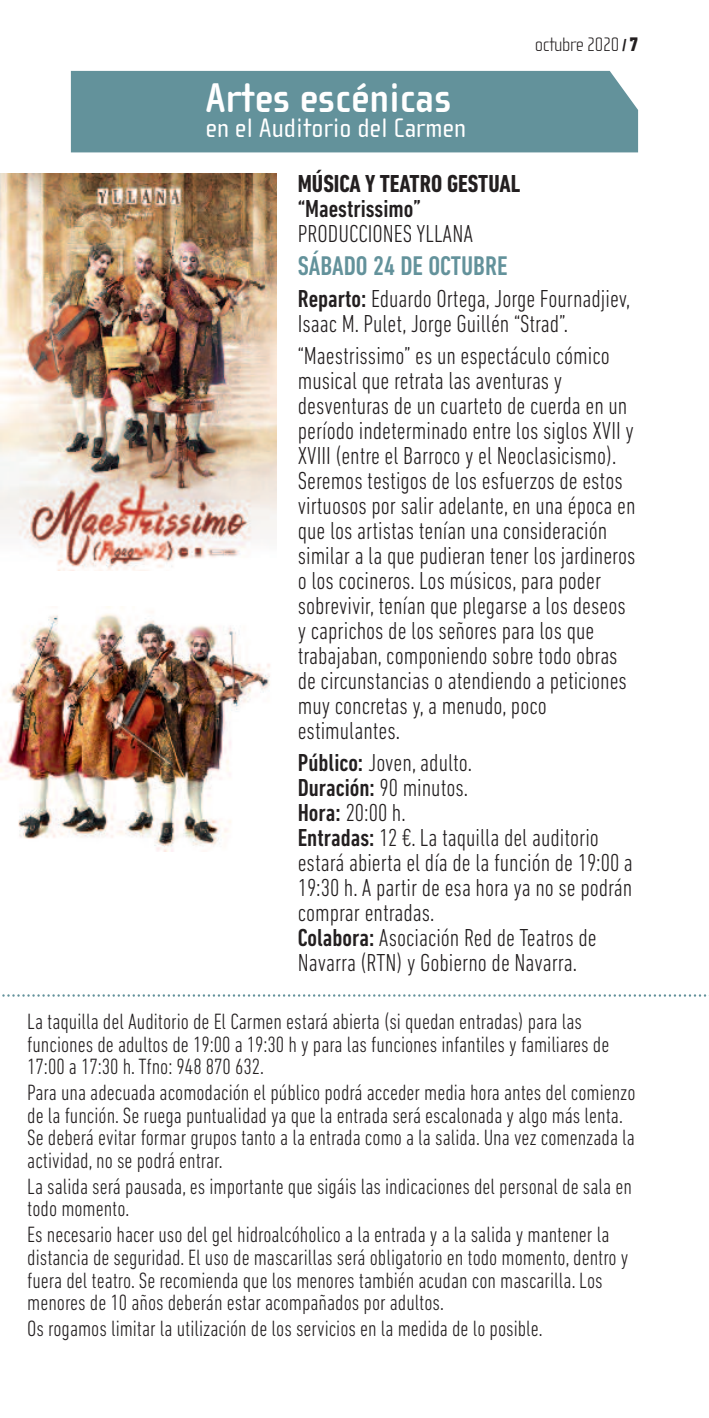
<style>
.page{position:relative;width:709px;height:1418px;background:#fff}
.page>*{position:absolute;margin:0;border:0;box-sizing:border-box;transform-origin:0 0}
.t1{font:700 42.5px "Cholla Sans";letter-spacing:-.035em;color:#fff}
.t2{font:27.5px "Cholla Sans";color:#fff}
.t3{font:500 condensed 27.5px "DIN Next LT Pro";color:#63929b}
.t4{font:300 condensed 25px/25px "DIN Next LT Pro";color:#231f20}
.t5{font:700 condensed 25px "DIN Next LT Pro";color:#231f20}
.t6{font:500 condensed 25px "DIN Next LT Pro";color:#231f20}
.t7{font:300 condensed 22.5px/22.5px "DIN Next LT Pro";color:#231f20}
.t8{font:100 20px "Cholla Sans";letter-spacing:-.025em;color:#231f20}
.s1{font-family:"DIN Next LT Pro";font-weight:700;font-stretch:condensed;font-size:17.5px}
.s2{font-family:"DIN Next LT Pro";font-weight:800;font-stretch:condensed}
.s3{font-weight:500}
</style>
<div class="page">
<img style="left:0;top:174px;width:276px;height:396px">
<img style="left:0;top:606px;width:270px;height:245px">
<div style="left:71px;top:71px;width:567px;height:81px;background:#63929b"></div>
<svg style="left:2px;top:994px;width:707px;height:2px"></svg>
<h1 class="t1" style="left:206px;top:73px;width:313px">Artes Ceusecnétnaicuaesntos</h1>
<p class="t2" style="left:206px;top:111px;width:262px">en el Auditorio del Carmen</p>
<p class="t8" style="left:535px;top:32px;width:105px">octubre 2020 <span class="s1">/</span> <span class="s2">7</span></p>
<p class="t5" style="left:298px;top:175px;width:224px">MÚSICA Y TEATRO GESTUAL</p>
<p class="t6" style="left:298px;top:200px;width:125px">“Maestrissimo”</p>
<p class="t4" style="left:298px;top:224px;width:177px">PRODUCCIONES YLLANA</p>
<p class="t3" style="left:298px;top:256px;width:211px">SÁBADO 24 DE OCTUBRE</p>
<p class="t4" style="left:298px;top:288px;width:334px"><span class="s3">Reparto:</span> Eduardo Ortega, Jorge Fournadjiev,<br>Isaac M. Pulet, Jorge Guillén “Strad”.</p>
<p class="t4" style="left:298px;top:345px;width:339px">“Maestrissimo” es un espectáculo cómico musical que retrata las aventuras y desventuras de un cuarteto de cuerda en un período indeterminado entre los siglos XVII y XVIII (entre el Barroco y el Neoclasicismo).<br>Seremos testigos de los esfuerzos de estos virtuosos por salir adelante, en una época en que los artistas tenían una consideración similar a la que pudieran tener los jardineros o los cocineros. Los músicos, para poder sobrevivir, tenían que plegarse a los deseos y caprichos de los señores para los que trabajaban, componiendo sobre todo obras de circunstancias o atendiendo a peticiones muy concretas y, a menudo, poco estimulantes.</p>
<p class="t4" style="left:298px;top:752px;width:337px"><span class="s3">Público:</span> Joven, adulto.<br><span class="s3">Duración:</span> 90 minutos.<br><span class="s3">Hora:</span> 20:00 h.<br><span class="s3">Entradas:</span> 12 €. La taquilla del auditorio estará abierta el día de la función de 19:00 a<br>19:30 h. A partir de esa hora ya no se podrán comprar entradas.<br><span class="s3">Colabora:</span> Asociación Red de Teatros de<br>Navarra (RTN) y Gobierno de Navarra.</p>
<p class="t7" style="left:27px;top:1012px;width:583px">La taquilla del Auditorio de El Carmen estará abierta (si quedan entradas) para las funciones de adultos de 19:00 a 19:30 h y para las funciones infantiles y familiares de<br>17:00 a 17:30 h. Tfno: 948 870 632.</p>
<p class="t7" style="left:27px;top:1083px;width:610px">Para una adecuada acomodación el público podrá acceder media hora antes del comienzo de la función. Se ruega puntualidad ya que la entrada será escalonada y algo más lenta.<br>Se deberá evitar formar grupos tanto a la entrada como a la salida. Una vez comenzada la actividad, no se podrá entrar.</p>
<p class="t7" style="left:27px;top:1176px;width:606px">La salida será pausada, es importante que sigáis las indicaciones del personal de sala en todo momento.</p>
<p class="t7" style="left:27px;top:1225px;width:602px">Es necesario hacer uso del gel hidroalcóholico a la entrada y a la salida y mantener la distancia de seguridad. El uso de mascarillas será obligatorio en todo momento, dentro y fuera del teatro. Se recomienda que los menores también acudan con mascarilla. Los menores de 10 años deberán estar acompañados por adultos.</p>
<p class="t7" style="left:27px;top:1319px;width:517px">Os rogamos limitar la utilización de los servicios en la medida de lo posible.</p>
</div>
